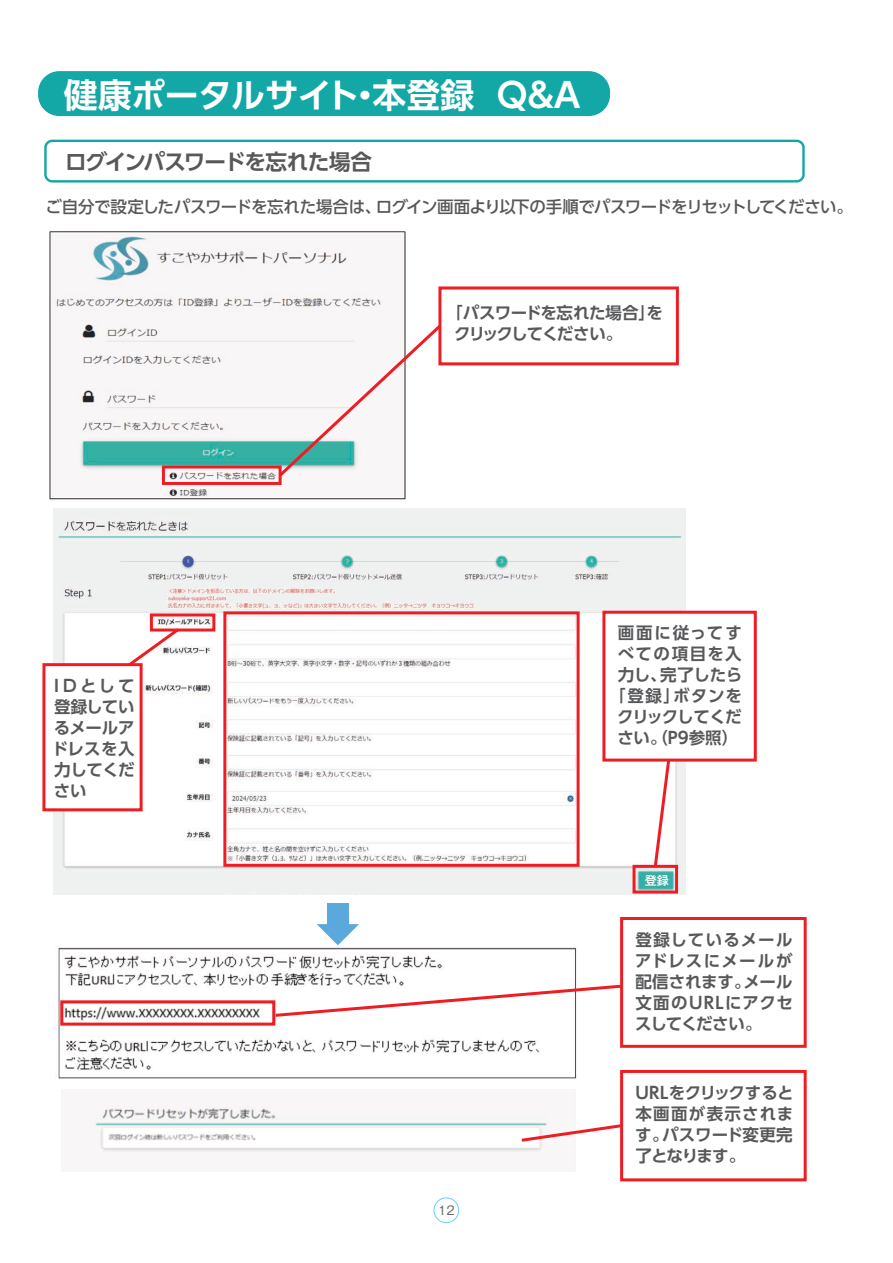
<style>
.page{position:relative;width:893px;height:1263px;background:#fff}
.page>*{position:absolute;margin:0;border:0;box-sizing:border-box;transform-origin:0 0}
.t1{font:700 33.9px "UD Shin Go Pro De";letter-spacing:-.01em;color:#fff}
.t2{font:700 21.6px "UD Shin Go Pro De";letter-spacing:-.045em;color:#57585a}
.t3{font:700 16.5px/21px "UD Shin Go Pro De";color:#57585a;text-align:justify}
.t4{font:500 16.5px "UD Shin Go Pro";letter-spacing:-.045em;color:#57585a}
.t5{font:700 16.5px/21px "UD Shin Go Pro De";letter-spacing:.035em;color:#57585a;text-align:center}
.t6{font:700 16.5px/21px "UD Shin Go Pro De";letter-spacing:-.04em;color:#57585a}
.t7{font:500 12px "Gothic MB101 Upr";color:#fff}
.t8{font:12px "Gothic MB101 Upr";color:#6c6d70}
</style>
<div class="page">
<div style="left:44px;top:140px;width:761px;height:43px;border:2px solid #13a7a5;border-radius:7px"></div>
<div style="left:38px;top:71px;width:572px;height:45px;background:#13a7a5;border-radius:21px"></div>
<img style="left:58px;top:945px;width:519px;height:134px">
<img style="left:95px;top:1106px;width:455px;height:48px">
<img style="left:54px;top:509px;width:632px;height:386px">
<img style="left:49px;top:231px;width:357px;height:271px">
<div style="left:438px;top:286px;width:241px;height:79px;border:3px solid #ee1d23"></div>
<div style="left:44px;top:665px;width:97px;height:145px;background:#fff"></div>
<div style="left:42px;top:663px;width:101px;height:148px;border:3px solid #ee1d23"></div>
<div style="left:604px;top:612px;width:151px;height:148px;background:#fff"></div>
<div style="left:602px;top:611px;width:155px;height:150px;border:3px solid #ee1d23"></div>
<div style="left:620px;top:917px;width:187px;height:131px;border:3px solid #ee1d23"></div>
<div style="left:620px;top:1070px;width:187px;height:111px;border:3px solid #ee1d23"></div>
<div style="left:162px;top:465px;width:120px;height:20px;border:3px solid #ee1d23"></div>
<div style="left:150px;top:613px;width:65px;height:18px;border:3px solid #ee1d23"></div>
<div style="left:632px;top:865px;width:46px;height:28px;border:3px solid #ee1d23"></div>
<div style="left:223px;top:611px;width:357px;height:256px;border:3px solid #ee1d23"></div>
<svg style="left:652px;top:757px;width:20px;height:113px"></svg>
<div style="left:60px;top:1000px;width:215px;height:25px;border:3px solid #ee1d23"></div>
<svg style="left:272px;top:983px;width:352px;height:35px"></svg>
<svg style="left:518px;top:1122px;width:106px;height:21px"></svg>
<div style="left:327px;top:903px;width:22px;height:28px;background:#5ba8dc"></div>
<svg style="left:317px;top:924px;width:42px;height:21px"></svg>
<svg style="left:276px;top:322px;width:168px;height:157px"></svg>
<svg style="left:125px;top:625px;width:57px;height:44px"></svg>
<div style="left:641px;top:873px;width:30px;height:14px;background:#39ada5"></div>
<div style="left:433px;top:1197px;width:26px;height:26px;border:1px solid #6bcff6;border-radius:50%"></div>
<h1 class="t1" style="left:64px;top:67px;width:518px">健康ポータルサイト・本登録 Q&amp;A</h1>
<h2 class="t2" style="left:65px;top:144px;width:308px">ログインパスワードを忘れた場合</h2>
<p class="t4" style="left:45px;top:194px;width:809px">ご自分で設定したパスワードを忘れた場合は、ログイン画面より以下の手順でパスワードをリセットしてください。</p>
<p class="t3" style="left:52px;top:675px;width:84px">IDとして登録しているメールアドレスを入力してください</p>
<p class="t6" style="left:454px;top:301px;width:210px;text-indent:-8px">「パスワードを忘れた場合」をクリックしてください。</p>
<p class="t5" style="left:609px;top:622px;width:135px">画面に従ってすべての項目を入力し、完了したら「登録」ボタンをクリックしてください。（P9参照）</p>
<p class="t7" style="left:645px;top:870px;width:25px">登録</p>
<p class="t3" style="left:635px;top:928px;width:159px">登録しているメールアドレスにメールが配信されます。メール文面のURLにアクセスしてください。</p>
<p class="t8" style="left:438px;top:1201px;width:18px">12</p>
<p class="t3" style="left:635px;top:1081px;width:160px">URLをクリックすると本画面が表示されます。パスワード変更完了となります。</p>
</div>
